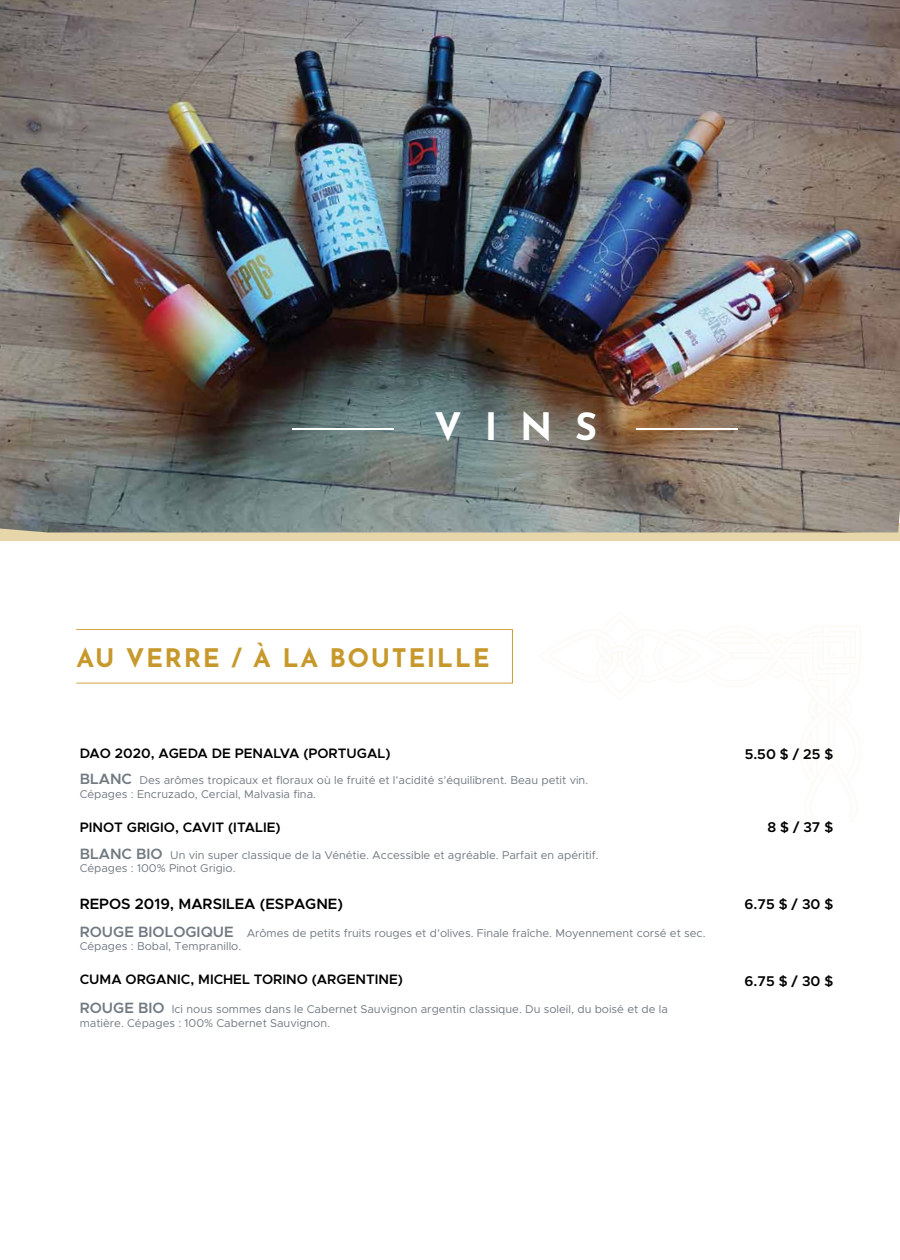
<style>
.page{position:relative;width:900px;height:1260px;background:#fff}
.page>*{position:absolute;margin:0;border:0;box-sizing:border-box;transform-origin:0 0}
.t1{font:700 37.75px "Josefin Sans";color:#fff}
.t2{font:700 25.5px "Josefin Sans";letter-spacing:.06em;color:#c7992c}
.t3{font:600 15px "Metropolis";color:#010101}
.t4{font:600 14.25px "Metropolis";color:#000}
.t5{font:600 13.75px "Metropolis";color:#010101}
.t6{font:11.38px/13.6px "Metropolis";color:#717981}
.s1{font-weight:600;font-size:15px}
</style>
<div class="page">
<div style="left:0;top:523px;width:900px;height:18px;background:linear-gradient(to right,#e8d6ab,#e8d6ab)"></div>
<img style="left:0;top:0;width:900px;height:532px">
<svg style="left:76px;top:629px;width:437px;height:55px"></svg>
<hr style="left:636px;top:428px;width:102px;height:1px;background:#fff">
<hr style="left:292px;top:428px;width:102px;height:1px;background:#fff">
<h1 class="t1" style="left:434px;top:394px;width:164px">VINS</h1>
<h2 class="t2" style="left:76px;top:635px;width:415px">AU VERRE / À LA BOUTEILLE</h2>
<p class="t5" style="left:80px;top:744px;width:312px">DAO 2020, AGEDA DE PENALVA (PORTUGAL)</p>
<p class="t6" style="left:80px;top:773px;width:510px"><span class="s1">BLANC</span> Des arômes tropicaux et floraux où le fruité et l’acidité s’équilibrent. Beau petit vin.<br>Cépages : Encruzado, Cercial, Malvasia fina.</p>
<p class="t4" style="left:745px;top:745px;width:90px">5.50 $ / 25 $</p>
<p class="t5" style="left:80px;top:819px;width:203px">PINOT GRIGIO, CAVIT (ITALIE)</p>
<p class="t4" style="left:767px;top:818px;width:68px">8 $ / 37 $</p>
<p class="t6" style="left:80px;top:848px;width:520px"><span class="s1">BLANC BIO</span> Un vin super classique de la Vénétie. Accessible et agréable. Parfait en apéritif.<br>Cépages : 100% Pinot Grigio.</p>
<h3 class="t3" style="left:80px;top:894px;width:265px">REPOS 2019, MARSILEA (ESPAGNE)</h3>
<p class="t6" style="left:80px;top:926px;width:627px"><span class="s1">ROUGE BIOLOGIQUE</span> Arômes de petits fruits rouges et d’olives. Finale fraîche. Moyennement corsé et sec.<br>Cépages : Bobal, Tempranillo.</p>
<p class="t4" style="left:745px;top:895px;width:90px">6.75 $ / 30 $</p>
<p class="t5" style="left:80px;top:971px;width:325px">CUMA ORGANIC, MICHEL TORINO (ARGENTINE)</p>
<p class="t4" style="left:745px;top:972px;width:90px">6.75 $ / 30 $</p>
<p class="t6" style="left:80px;top:1002px;width:590px"><span class="s1">ROUGE BIO</span> Ici nous sommes dans le Cabernet Sauvignon argentin classique. Du soleil, du boisé et de la matière. Cépages : 100% Cabernet Sauvignon.</p>
</div>
